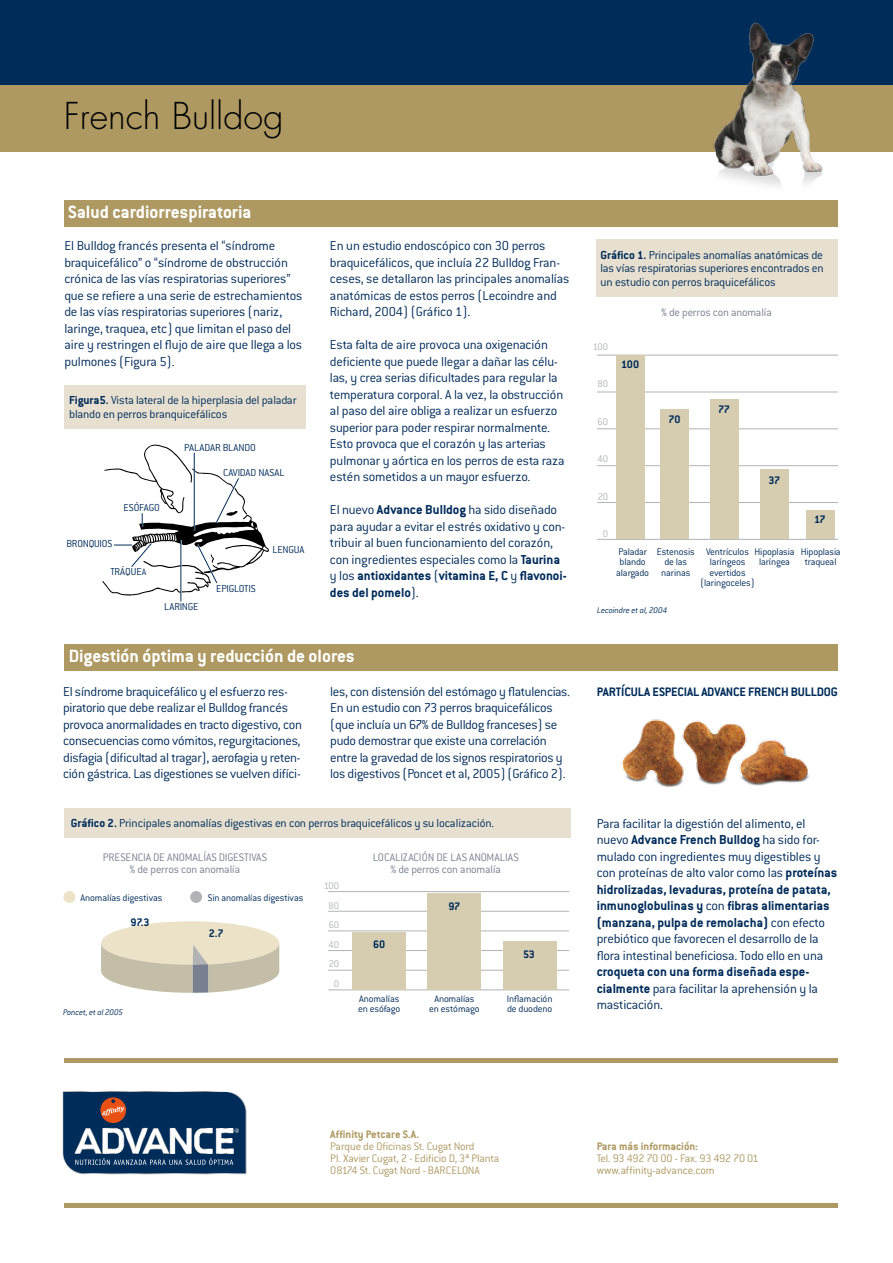
<style>
.page{position:relative;width:893px;height:1263px;background:#fff}
.page>*{position:absolute;margin:0;border:0;box-sizing:border-box;transform-origin:0 0}
.t1{font:300 36px "Futura";color:#000}
.t2{font:700 19.5px "Conduit ITC";color:#fff}
.t3{font:300 14.25px/16.5px "Conduit ITC";letter-spacing:-.015em;color:#002c5a}
.t4{font:700 14.25px/16.5px "Conduit ITC";color:#002c5a}
.t5{font:700 13.5px "Conduit ITC";letter-spacing:-.01em;color:#002c5a}
.t6{font:300 12.75px/13.5px "Conduit ITC";letter-spacing:-.01em;color:#002c5a}
.t7{font:300 12px/12px "Conduit ITC";letter-spacing:-.015em;color:#ae9962}
.t8{font:300 12px/12px "Conduit ITC";letter-spacing:-.01em;color:#788090}
.t9{font:700 12px "Conduit ITC";color:#ae9962}
.t10{font:700 12px "Conduit ITC";letter-spacing:-.025em;color:#002c5a}
.t11{font:300 11.1px "Conduit ITC";letter-spacing:-.015em;color:#002c5a}
.t12{font:300 10.5px/10.5px "Conduit ITC";letter-spacing:-.015em;color:#002c5a;text-align:center}
.t13{font:300 10.5px/19.5px "Conduit ITC";letter-spacing:-.015em;color:#b1b3b4;text-align:right}
.t14{font:italic 300 9px "Conduit ITC";letter-spacing:-.015em;color:#002c5a}
.s1{font-weight:700}
.s2{font-size:10.2px}
.s3{font-weight:300}
</style>
<div class="page">
<div style="left:0;top:0;width:893px;height:85px;background:#002c5a"></div>
<div style="left:0;top:85px;width:893px;height:66px;background:#ae9962"></div>
<div style="left:64px;top:201px;width:774px;height:26px;background:#ae9962"></div>
<div style="left:64px;top:644px;width:774px;height:27px;background:#ae9962"></div>
<hr style="left:64px;top:1059px;width:774px;height:4px;background:#ae9962">
<hr style="left:64px;top:1203px;width:774px;height:4px;background:#ae9962">
<img style="left:703px;top:22px;width:134px;height:164px">
<div style="left:64px;top:385px;width:242px;height:44px;background:#e7e0d0"></div>
<img style="left:622px;top:719px;width:187px;height:69px">
<div style="left:596px;top:239px;width:241px;height:57px;background:#e7e0d0"></div>
<hr style="left:597px;top:355px;width:241px;height:1px;background:#b1b3b4">
<hr style="left:597px;top:392px;width:241px;height:1px;background:#b1b3b4">
<hr style="left:597px;top:429px;width:241px;height:1px;background:#b1b3b4">
<hr style="left:597px;top:465px;width:241px;height:1px;background:#b1b3b4">
<hr style="left:597px;top:502px;width:241px;height:1px;background:#b1b3b4">
<hr style="left:597px;top:539px;width:241px;height:1px;background:#b1b3b4">
<div style="left:616px;top:356px;width:28px;height:183px;background:#d6ccb0"></div>
<div style="left:660px;top:410px;width:28px;height:129px;background:#d6ccb0"></div>
<div style="left:710px;top:400px;width:28px;height:139px;background:#d6ccb0"></div>
<div style="left:760px;top:469px;width:28px;height:70px;background:#d6ccb0"></div>
<div style="left:807px;top:510px;width:28px;height:29px;background:#d6ccb0"></div>
<div style="left:64px;top:808px;width:507px;height:29px;background:#e7e0d0"></div>
<hr style="left:328px;top:891px;width:241px;height:1px;background:#b1b3b4">
<hr style="left:328px;top:911px;width:241px;height:1px;background:#b1b3b4">
<hr style="left:328px;top:931px;width:241px;height:1px;background:#b1b3b4">
<hr style="left:328px;top:950px;width:241px;height:1px;background:#b1b3b4">
<hr style="left:328px;top:970px;width:241px;height:1px;background:#b1b3b4">
<hr style="left:328px;top:990px;width:241px;height:1px;background:#b1b3b4">
<div style="left:352px;top:932px;width:54px;height:58px;background:#d6ccb0"></div>
<div style="left:428px;top:893px;width:53px;height:97px;background:#d6ccb0"></div>
<div style="left:503px;top:941px;width:53px;height:49px;background:#d6ccb0"></div>
<svg style="left:101px;top:921px;width:178px;height:72px"></svg>
<div style="left:63px;top:891px;width:12px;height:12px;background:#ebe2c7;border-radius:50%"></div>
<div style="left:190px;top:891px;width:12px;height:12px;background:#b1b3b4;border-radius:50%"></div>
<svg style="left:102px;top:444px;width:167px;height:152px"></svg>
<hr style="left:180px;top:540px;width:1px;height:61px;background:#002c5a">
<svg style="left:62px;top:1091px;width:185px;height:83px"></svg>
<h1 class="t1" style="left:64px;top:94px;width:221px">French Bulldog</h1>
<h2 class="t2" style="left:68px;top:201px;width:185px">Salud cardiorrespiratoria</h2>
<p class="t3" style="left:64px;top:237px;width:239px">El Bulldog francés presenta el “síndrome braquicefálico” o “síndrome de obstrucción crónica de las vías respiratorias superiores” que se refiere a una serie de estrechamientos de las vías respiratorias superiores (nariz, laringe, traquea, etc) que limitan el paso del aire y restringen el flujo de aire que llega a los pulmones (Figura 5).</p>
<p class="t6" style="left:69px;top:394px;width:229px"><span class="s1">Figura5.</span> Vista lateral de la hiperplasia del paladar blando en perros branquicefálicos</p>
<p class="t11" style="left:184px;top:441px;width:12px">Paladar</p>
<p class="t11" style="left:223px;top:441px;width:7px">blando</p>
<p class="t11" style="left:67px;top:538px;width:33px">Bronquios</p>
<p class="t11" style="left:123px;top:502px;width:22px">Esófago</p>
<p class="t11" style="left:110px;top:566px;width:37px">Tráque<span class="s2">a</span></p>
<p class="t11" style="left:164px;top:601px;width:12px">Laringe</p>
<p class="t11" style="left:223px;top:467px;width:11px">Cavidad</p>
<p class="t11" style="left:258px;top:467px;width:7px">nasal</p>
<p class="t11" style="left:216px;top:582px;width:11px">Epiglotis</p>
<p class="t11" style="left:272px;top:544px;width:12px">Lengua</p>
<p class="t3" style="left:330px;top:237px;width:241px">En un estudio endoscópico con 30 perros braquicefálicos, que incluía 22 Bulldog Fran&shy;ceses, se detallaron las principales anomalías anatómicas de estos perros (Lecoindre and Richard, 2004) (Gráfico 1).</p>
<p class="t3" style="left:330px;top:336px;width:236px">Esta falta de aire provoca una oxigenación deficiente que puede llegar a dañar las célu&shy;las, y crea serias dificultades para regular la temperatura corporal. A la vez, la obstrucción al paso del aire obliga a realizar un esfuerzo superior para poder respirar normalmente.<br>Esto provoca que el corazón y las arterias pulmonar y aórtica en los perros de esta raza estén sometidos a un mayor esfuerzo.</p>
<p class="t3" style="left:330px;top:501px;width:238px">El nuevo <span class="s1">Advance Bulldog</span> ha sido diseñado para ayudar a evitar el estrés oxidativo y con&shy;tribuir al buen funcionamiento del corazón, con ingredientes especiales como la <span class="s1">Taurina </span>y los <span class="s1">antioxidantes</span> (<span class="s1">vitamina E, C</span> y <span class="s1">flavonoi&shy;des del pomelo</span>).</p>
<h2 class="t2" style="left:69px;top:645px;width:288px">Digestión óptima y reducción de olores</h2>
<p class="t6" style="left:600px;top:248px;width:225px;text-align:justify"><span class="s1">Gráfico 1.</span> Principales anomalías anatómicas de las vías respiratorias superiores encontrados en un estudio con perros braquicefálicos</p>
<p class="t8" style="left:661px;top:306px;width:112px">% de perros con anomalía</p>
<p class="t13" style="left:593px;top:337px;width:17px">100</p>
<p class="t13" style="left:597px;top:374px;width:12px">80</p>
<p class="t13" style="left:598px;top:412px;width:12px">60</p>
<p class="t13" style="left:597px;top:449px;width:12px">40</p>
<p class="t13" style="left:598px;top:487px;width:12px">20</p>
<p class="t13" style="left:603px;top:524px;width:7px">0</p>
<p class="t10" style="left:621px;top:357px;width:19px">100</p>
<p class="t10" style="left:668px;top:412px;width:14px">70</p>
<p class="t10" style="left:718px;top:402px;width:13px">77</p>
<p class="t10" style="left:769px;top:473px;width:13px">37</p>
<p class="t10" style="left:814px;top:512px;width:13px">17</p>
<p class="t12" style="left:616px;top:546px;width:34px">Paladar blando alargado</p>
<p class="t12" style="left:657px;top:546px;width:40px">Estenosis de las narinas</p>
<p class="t12" style="left:755px;top:546px;width:41px">Hipoplasia laríngea</p>
<p class="t12" style="left:801px;top:546px;width:41px">Hipoplasia traqueal</p>
<p class="t12" style="left:700px;top:546px;width:56px">Ventrículos laríngeos evertidos (laringoceles)</p>
<p class="t14" style="left:597px;top:605px;width:72px">Lecoindre et al, 2004</p>
<p class="t3" style="left:63px;top:683px;width:240px">El síndrome braquicefálico y el esfuerzo res&shy;piratorio que debe realizar el Bulldog francés provoca anormalidades en tracto digestivo, con consecuencias como vómitos, regurgitaciones, disfagia (dificultad al tragar), aerofagia y reten&shy;ción gástrica. Las digestiones se vuelven difíci-</p>
<p class="t3" style="left:330px;top:683px;width:241px">les, con distensión del estómago y flatulencias.</p>
<p class="t5" style="left:597px;top:683px;width:243px">PARTÍCULA ESPECIAL ADVANCE FRENCH BULLDOG</p>
<p class="t3" style="left:330px;top:699px;width:237px">En un estudio con 73 perros braquicefálicos (que incluía un 67% de Bulldog franceses) se pudo demostrar que existe una correlación entre la gravedad de los signos respiratorios y los digestivos (Poncet et al, 2005) (Gráfico 2).</p>
<p class="t6" style="left:71px;top:816px;width:425px"><span class="s1">Gráfico 2.</span> Principales anomalías digestivas en con perros braquicefálicos y su localización.</p>
<p class="t8" style="left:103px;top:851px;width:166px;text-align:center">PRESENCIA DE ANOMAlÍAS DIGESTIVAS % de perros con anomalía</p>
<p class="t12" style="left:81px;top:893px;width:83px">Anomalías digestivas</p>
<p class="t12" style="left:208px;top:893px;width:97px">Sin anomalías digestivas</p>
<p class="t10" style="left:131px;top:915px;width:21px">97.3</p>
<p class="t14" style="left:63px;top:1007px;width:61px">Poncet, et al 2005</p>
<p class="t10" style="left:209px;top:926px;width:16px">2.7</p>
<p class="t13" style="left:324px;top:876px;width:17px">100<br>80<br>60<br>40<br>20<br>0</p>
<p class="t8" style="left:390px;top:851px;width:112px;text-indent:13px">zaciónde las anomalias<br>% de perros con anomalía</p>
<p class="t8" style="left:373px;top:851px;width:11px">Locali</p>
<p class="t10" style="left:373px;top:937px;width:14px">60</p>
<p class="t10" style="left:448px;top:899px;width:13px">97</p>
<p class="t10" style="left:523px;top:947px;width:13px">53</p>
<p class="t12" style="left:358px;top:993px;width:44px;text-align:left">Anomalías en esófago</p>
<p class="t12" style="left:429px;top:993px;width:52px">Anomalías en estómago</p>
<p class="t12" style="left:507px;top:993px;width:47px;text-align:left">Inflamación de duodeno</p>
<p class="t3" style="left:597px;top:815px;width:242px">Para facilitar la digestión del alimento, el nuevo <span class="s1">Advance French Bulldog</span> ha sido for&shy;mulado con ingredientes muy digestibles y con proteínas de alto valor como las <span class="s1">proteínas hidrolizadas, levaduras, proteína de patata, inmunoglobulinas y</span> con <span class="s1">fibras alimentarias (manzana, pulpa de remolacha)</span> con efecto prebiótico que favorecen el desarrollo de la flora intestinal beneficiosa. Todo ello en una</p>
<p class="t4" style="left:597px;top:963px;width:223px">croqueta con una forma diseñada espe&shy;cialmente <span class="s3">para facilitar la aprehensión y la masticación.</span></p>
<p class="t9" style="left:330px;top:1127px;width:90px">Affinity Petcare S.A.</p>
<p class="t7" style="left:330px;top:1140px;width:170px">Parque de Oficinas St. Cugat Nord<br>Pl. Xavier Cugat, 2 - Edificio D, 3ª Planta<br>08174 St. Cugat Nord - BARCELONA</p>
<p class="t9" style="left:597px;top:1139px;width:103px">Para más información:</p>
<p class="t7" style="left:597px;top:1152px;width:163px">Tel. 93 492 70 00 - Fax. 93 492 70 01 www.affinity-advance.com</p>
</div>
